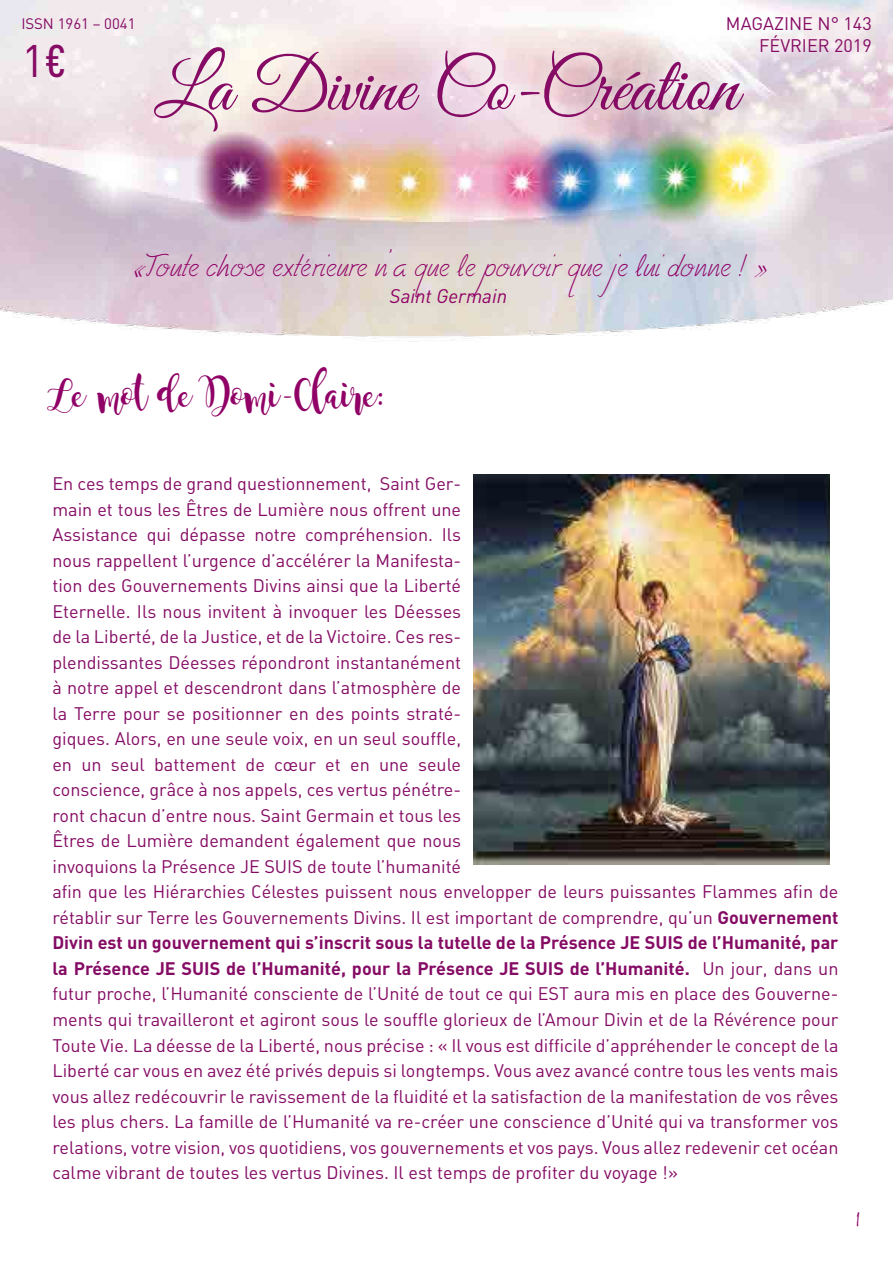
<style>
.page{position:relative;width:893px;height:1263px;background:#fff}
.page>*{position:absolute;margin:0;border:0;box-sizing:border-box;transform-origin:0 0}
.t1{font:73.65px "Great Vibes";color:#850b64}
.t2{font:45px "DIN";color:#850b64}
.t3{font:30px "Magnolia Sky";letter-spacing:-.04em;color:#900066}
.t4{font:24px "Fely";color:#900066}
.t5{font:300 22.5px "Honey Script";color:#900066}
.t6{font:italic 19.5px "DIN";color:#900066}
.t7{font:18px/25.5px "DIN Regular Alternate";color:#850b64}
.t8{font:700 18px/25.5px "DIN";color:#850b64}
.t9{font:18px/21.6px "DIN";color:#850b64;text-align:right}
.t10{font:15px "DIN";color:#850b64}
.s1{font-family:"DIN Cond Medium Alternate"}
.s2{font-size:79.5px}
.s3{font-family:"Miama";font-size:45.3px}
.s4{font-family:"DIN";font-weight:700}
.s5{font-family:"DIN Regular Alternate";font-weight:400}
</style>
<div class="page">
<img style="left:0;top:0;width:893px;height:865px">
<div style="left:140px;top:32px;width:618px;height:114px;background:#fff;opacity:.86"></div>
<img style="left:474px;top:474px;width:355px;height:390px">
<p class="t10" style="left:21px;top:14px;width:116px">ISSN 1961 – 0041</p>
<h2 class="t2" style="left:21px;top:33px;width:46px">1<span class="s1">€</span></h2>
<p class="t9" style="left:726px;top:13px;width:147px">MAGAZIN E N ° 143<br>FÉVRIER 2019</p>
<h1 class="t1" style="left:154px;top:47px;width:585px">La Divine Co-Créa<span class="s2">tion</span></h1>
<h3 class="t4" style="left:130px;top:254px;width:638px"><span class="s3">«</span>Toute chose extérieure n’a que le pouvoir que je lui donne ! <span class="s3">»</span></h3>
<p class="t6" style="left:389px;top:284px;width:119px">Saint Germain</p>
<h3 class="t3" style="left:52px;top:379px;width:332px">Le mot de Domi-Claire:</h3>
<p class="t7" style="left:52px;top:471px;width:788px">En ces temps de grand questionnement, Saint Ger-<br>main et tous les Êtres de Lumière nous offrent une<br>Assistance qui dépasse notre compréhension. Ils<br>nous rappellent l’urgence d’accélérer la Manifesta-<br>tion des Gouvernements Divins ainsi que la Liberté<br>Eternelle. Ils nous invitent à invoquer les Déesses<br>de la Liberté, de la Justice, et de la Victoire. Ces res-<br>plendissantes Déesses répondront instantanément<br>à notre appel et descendront dans l’atmosphère de<br>la Terre pour se positionner en des points straté-<br>giques. Alors, en une seule voix, en un seul souffle,<br>en un seul battement de cœur et en une seule<br>conscience, grâce à nos appels, ces vertus pénétre-<br>ront chacun d’entre nous. Saint Germain et tous les<br>Êtres de Lumière demandent également que nous<br>invoquions la Présence JE SUIS de toute l’humanité<br>afin que les Hiérarchies Célestes puissent nous envelopper de leurs puissantes Flammes afin de rétablir sur Terre les Gouvernements Divins. Il est important de comprendre, qu’un <span class="s4">Gouvernement</span></p>
<p class="t8" style="left:52px;top:929px;width:788px">Divin est un gouvernement qui s’inscrit sous la tutelle de la Présence JE SUIS de l’Humanité, par la Présence JE SUIS de l’Humanité, pour la Présence JE SUIS de l’Humanité. <span class="s5">Un jour, dans un</span></p>
<p class="t7" style="left:52px;top:981px;width:788px;text-align:justify">futur proche, l’Humanité consciente de l’Unité de tout ce qui EST aura mis en place des Gouverne&shy;ments qui travailleront et agiront sous le souffle glorieux de l’Amour Divin et de la Révérence pour Toute Vie. La déesse de la Liberté, nous précise : « Il vous est difficile d’appréhender le concept de la Liberté car vous en avez été privés depuis si longtemps. Vous avez avancé contre tous les vents mais vous allez redécouvrir le ravissement de la fluidité et la satisfaction de la manifestation de vos rêves les plus chers. La famille de l’Humanité va re-créer une conscience d’Unité qui va transformer vos relations, votre vision, vos quotidiens, vos gouvernements et vos pays. Vous allez redevenir cet océan calme vibrant de toutes les vertus Divines. Il est temps de profiter du voyage !»</p>
<p class="t5" style="left:857px;top:1205px;width:5px">1</p>
</div>
